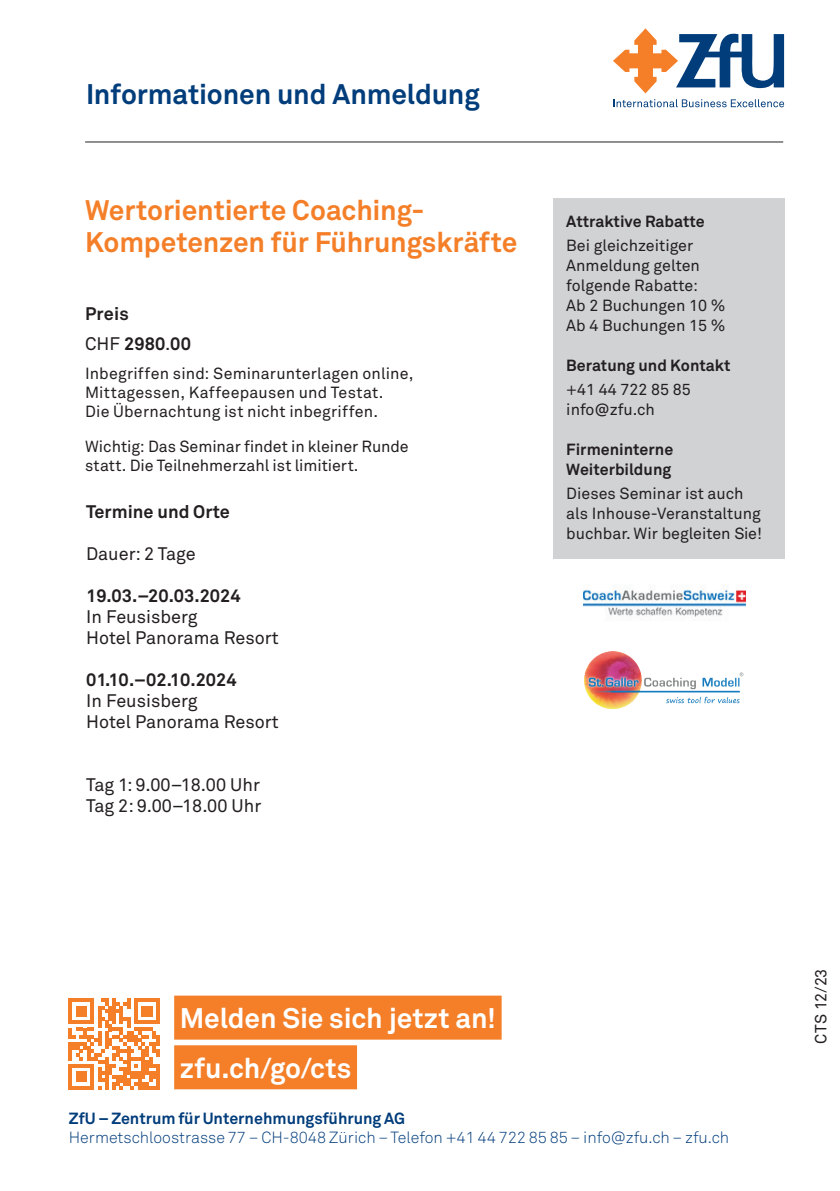
<style>
.page{position:relative;width:840px;height:1191px;background:#fff}
.page>*{position:absolute;margin:0;border:0;box-sizing:border-box;transform-origin:0 0}
.t1{font:700 28px/32px "Akkurat Office";letter-spacing:-.005em;color:#f47f28}
.t2{font:700 28px/49.6px "Akkurat Office";letter-spacing:-.005em;color:#fff}
.t3{font:700 28px "Akkurat Office";letter-spacing:-.005em;color:#013c7b}
.t4{font:18px/21px "Akkurat Office";color:#231f20}
.t5{font:700 18px/30px "Akkurat Office";color:#231f20}
.t6{font:16px/20px "Akkurat Office";color:#231f20}
.t7{font:300 16px "Akkurat";color:#013c7b}
.t8{font:700 16px/20px "Akkurat Office";color:#231f20}
.t9{font:700 16px "Akkurat Office";color:#013c7b}
.s1{font-weight:400}
</style>
<div class="page">
<div style="left:552px;top:198px;width:231px;height:360px;background:#d1d2d4"></div>
<svg style="left:613px;top:28px;width:170px;height:65px"></svg>
<svg style="left:613px;top:99px;width:170px;height:8px"></svg>
<hr style="left:85px;top:142px;width:697px;height:1px;background:#231f20">
<svg style="left:68px;top:998px;width:91px;height:91px"></svg>
<div style="left:174px;top:995px;width:327px;height:44px;background:#f47f28"></div>
<div style="left:174px;top:1045px;width:183px;height:44px;background:#f47f28"></div>
<img style="left:583px;top:585px;width:161px;height:32px">
<img style="left:584px;top:651px;width:160px;height:57px">
<h1 class="t3" style="left:86px;top:76px;width:395px">Informationen und Anmeldung</h1>
<h1 class="t1" style="left:85px;top:195px;width:433px">Wertorientierte Coaching-<br>Kompetenzen für Führungskräfte</h1>
<p class="t5" style="left:85px;top:299px;width:107px">Preis<br><span class="s1">CHF</span> 2980<span class="s1">.</span>00</p>
<p class="t6" style="left:85px;top:364px;width:330px;line-height:19px">Inbegriffen sind: Seminarunterlagen online,<br>Mittagessen, Kaffeepausen und Testat.<br>Die Übernachtung ist nicht inbegriffen.</p>
<p class="t6" style="left:85px;top:437px;width:325px;line-height:19px">Wichtig: Das Seminar findet in kleiner Runde statt. Die Teilnehmerzahl ist limitiert.</p>
<p class="t5" style="left:86px;top:496px;width:145px">Termine und Orte</p>
<p class="t4" style="left:86px;top:543px;width:111px">Dauer: 2 Tage</p>
<p class="t5" style="left:86px;top:580px;width:156px">19.03.–20.03.2024</p>
<p class="t4" style="left:86px;top:606px;width:194px">In Feusisberg<br>Hotel Panorama Resort</p>
<p class="t5" style="left:86px;top:664px;width:152px">01.10.–02.10.2024</p>
<p class="t4" style="left:86px;top:690px;width:194px">In Feusisberg<br>Hotel Panorama Resort</p>
<p class="t4" style="left:86px;top:774px;width:177px">Tag 1: 9.00–18.00 Uhr<br>Tag 2: 9.00–18.00 Uhr</p>
<p class="t8" style="left:566px;top:211px;width:140px">Attraktive Rabatte</p>
<p class="t6" style="left:566px;top:235px;width:160px">Bei gleichzeitiger<br>Anmeldung gelten folgende Rabatte:<br>Ab 2 Buchungen 10 %<br>Ab 4 Buchungen 15 %</p>
<p class="t8" style="left:566px;top:355px;width:166px">Beratung und Kontakt</p>
<p class="t6" style="left:566px;top:379px;width:126px">+41 44 722 85 85 info@zfu.ch</p>
<p class="t8" style="left:566px;top:439px;width:108px">Firmeninterne<br>Weiterbildung</p>
<p class="t6" style="left:566px;top:483px;width:197px">Dieses Seminar ist auch als Inhouse-Veranstaltung buchbar. Wir begleiten Sie!</p>
<h1 class="t2" style="left:180px;top:994px;width:317px">Melden Sie sich jetzt an! zfu.ch/go/cts</h1>
<p class="t9" style="left:69px;top:1108px;width:337px">ZfU – Zentrum für Unternehmungsführung AG</p>
<p class="t7" style="left:69px;top:1128px;width:661px">Hermetschloostrasse 77 – CH-8048 Zürich – Telefon +41 44 722 85 85 – info@zfu.ch – zfu.ch</p>
<p class="t6" style="left:811px;top:1043px;width:76px;rotate:-90deg">CTS 12/23</p>
</div>
